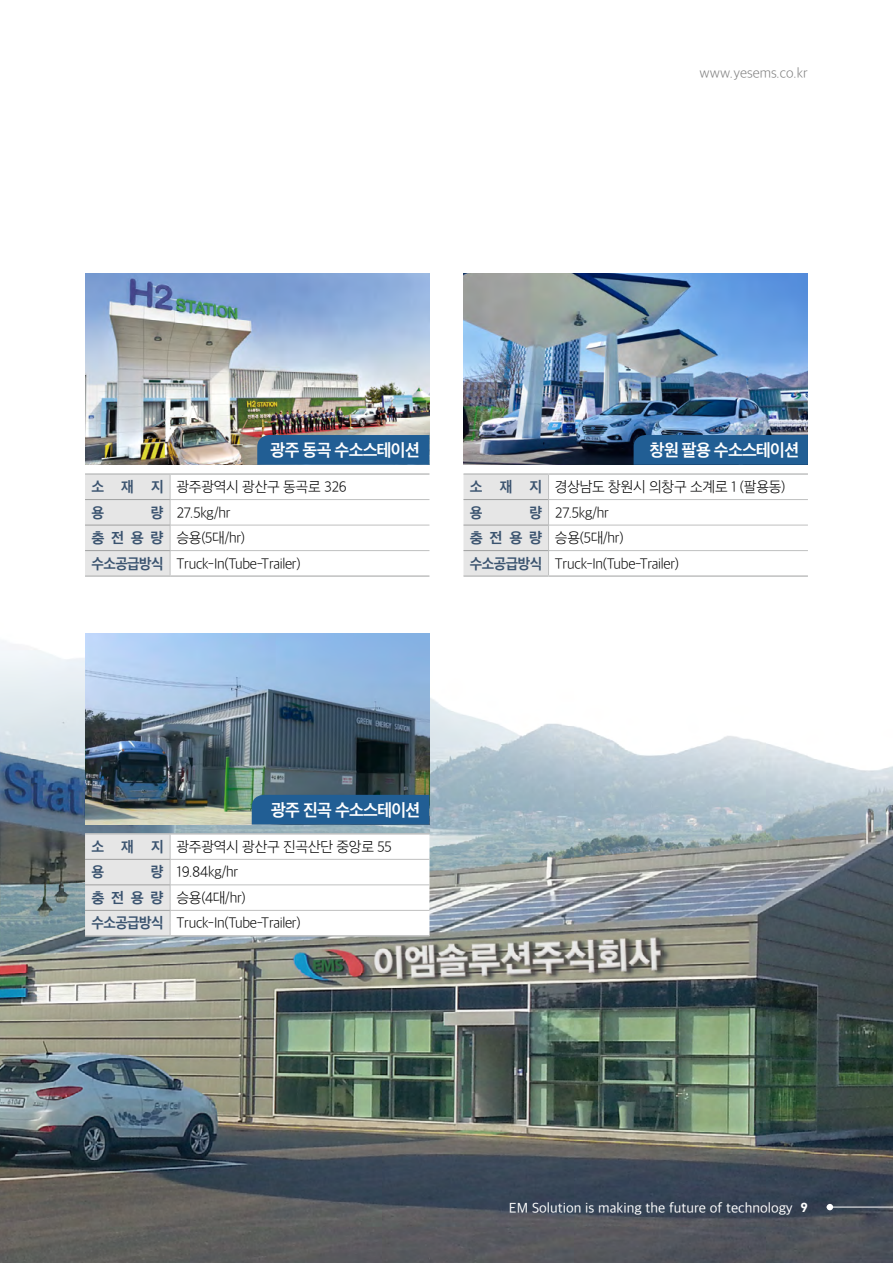
<style>
.page{position:relative;width:893px;height:1263px;background:#fff}
.page>*{position:absolute;margin:0;border:0;box-sizing:border-box;transform-origin:0 0}
.t1{font:16.5px "SD Gothic Neoa g Bd";letter-spacing:-.04em;color:#fff}
.t2{font:14.25px/25.5px "SD Gothic Neoa b Ult Lt";letter-spacing:-.02em;color:#000}
.t3{font:14.25px "SD Gothic Neoa g Bd";color:#3a536f}
.t4{font:13.5px "SD Gothic Neoa d Rg";color:#fff}
.t5{font:13.5px "SD Gothic Neoa b Ult Lt";color:#7d7d7d}
.s1{font-family:"SD Gothic Neoa g Bd";color:#3a536f}
.s2{font-family:"DIN Next LT Pro";font-weight:700}
</style>
<div class="page">
<img style="left:0;top:460px;width:893px;height:803px">
<img style="left:85px;top:273px;width:344px;height:192px">
<div style="left:257px;top:435px;width:172px;height:30px;background:#215e94"></div>
<img style="left:463px;top:273px;width:345px;height:192px">
<div style="left:634px;top:435px;width:174px;height:30px;background:#215e94"></div>
<hr style="left:170px;top:499px;width:259px;height:1px;background:#bfc0c0">
<hr style="left:170px;top:525px;width:259px;height:1px;background:#bfc0c0">
<hr style="left:170px;top:550px;width:259px;height:1px;background:#bfc0c0">
<div style="left:85px;top:475px;width:86px;height:100px;background:#e6e6e6"></div>
<hr style="left:85px;top:473px;width:85px;height:2px;background:#bfc0c0">
<hr style="left:170px;top:473px;width:259px;height:2px;background:#bfc0c0">
<hr style="left:85px;top:575px;width:85px;height:2px;background:#bfc0c0">
<hr style="left:170px;top:575px;width:259px;height:2px;background:#bfc0c0">
<hr style="left:85px;top:499px;width:85px;height:1px;background:#9fa0a0">
<hr style="left:85px;top:525px;width:85px;height:1px;background:#9fa0a0">
<hr style="left:85px;top:550px;width:85px;height:1px;background:#9fa0a0">
<hr style="left:548px;top:499px;width:260px;height:1px;background:#bfc0c0">
<hr style="left:548px;top:525px;width:260px;height:1px;background:#bfc0c0">
<hr style="left:548px;top:550px;width:260px;height:1px;background:#bfc0c0">
<div style="left:463px;top:475px;width:86px;height:100px;background:#e6e6e6"></div>
<hr style="left:463px;top:473px;width:86px;height:2px;background:#bfc0c0">
<hr style="left:549px;top:473px;width:259px;height:2px;background:#bfc0c0">
<hr style="left:463px;top:575px;width:86px;height:2px;background:#bfc0c0">
<hr style="left:549px;top:575px;width:259px;height:2px;background:#bfc0c0">
<hr style="left:463px;top:499px;width:85px;height:1px;background:#9fa0a0">
<hr style="left:463px;top:525px;width:85px;height:1px;background:#9fa0a0">
<hr style="left:463px;top:550px;width:85px;height:1px;background:#9fa0a0">
<img style="left:85px;top:633px;width:344px;height:191px">
<div style="left:252px;top:795px;width:177px;height:29px;background:#215e94"></div>
<svg style="left:85px;top:834px;width:344px;height:101px"></svg>
<hr style="left:85px;top:833px;width:85px;height:1px;background:#bfc0c0">
<hr style="left:170px;top:833px;width:259px;height:1px;background:#bfc0c0">
<hr style="left:85px;top:935px;width:85px;height:2px;background:#bfc0c0">
<hr style="left:170px;top:935px;width:259px;height:2px;background:#bfc0c0">
<hr style="left:85px;top:859px;width:85px;height:1px;background:#9fa0a0">
<hr style="left:85px;top:885px;width:85px;height:1px;background:#9fa0a0">
<hr style="left:85px;top:910px;width:85px;height:1px;background:#9fa0a0">
<hr style="left:827px;top:1207px;width:66px;height:1px;background:#fff">
<svg style="left:827px;top:1204px;width:6px;height:6px"></svg>
<p class="t5" style="left:700px;top:66px;width:110px">www.yesems.co.kr</p>
<p class="t1" style="left:271px;top:442px;width:151px">광주 동곡 수소스테이션</p>
<p class="t1" style="left:650px;top:442px;width:151px">창원 팔용 수소스테이션</p>
<p class="t2" style="left:91px;top:474px;width:257px"><span class="s1">소 재 지</span> 광주광역시 광산구 동곡로 326</p>
<p class="t3" style="left:91px;top:505px;width:14px">용</p>
<p class="t2" style="left:470px;top:474px;width:317px"><span class="s1">소 재 지</span> 경상남도 창원시 의창구 소계로 1 (팔용동)</p>
<p class="t3" style="left:470px;top:505px;width:14px">용</p>
<p class="t2" style="left:91px;top:500px;width:211px;text-indent:60px"><span class="s1">량</span> 27.5kg/hr<br><span class="s1">충 전 용 량</span> 승용(5대/hr) <span class="s1">수소공급방식</span> Truck-In(Tube-Trailer)</p>
<p class="t2" style="left:470px;top:500px;width:211px;text-indent:60px"><span class="s1">량</span> 27.5kg/hr<br><span class="s1">충 전 용 량</span> 승용(5대/hr) <span class="s1">수소공급방식</span> Truck-In(Tube-Trailer)</p>
<p class="t1" style="left:271px;top:801px;width:151px">광주 진곡 수소스테이션</p>
<p class="t2" style="left:91px;top:834px;width:302px"><span class="s1">소 재 지</span> 광주광역시 광산구 진곡산단 중앙로 55</p>
<p class="t3" style="left:91px;top:865px;width:14px">용</p>
<p class="t2" style="left:91px;top:859px;width:211px;text-indent:60px"><span class="s1">량</span> 19.84kg/hr<br><span class="s1">충 전 용 량</span> 승용(4대/hr) <span class="s1">수소공급방식</span> Truck-In(Tube-Trailer)</p>
<p class="t4" style="left:509px;top:1201px;width:301px">EM Solution is making the future of technology <span class="s2">9</span></p>
</div>
